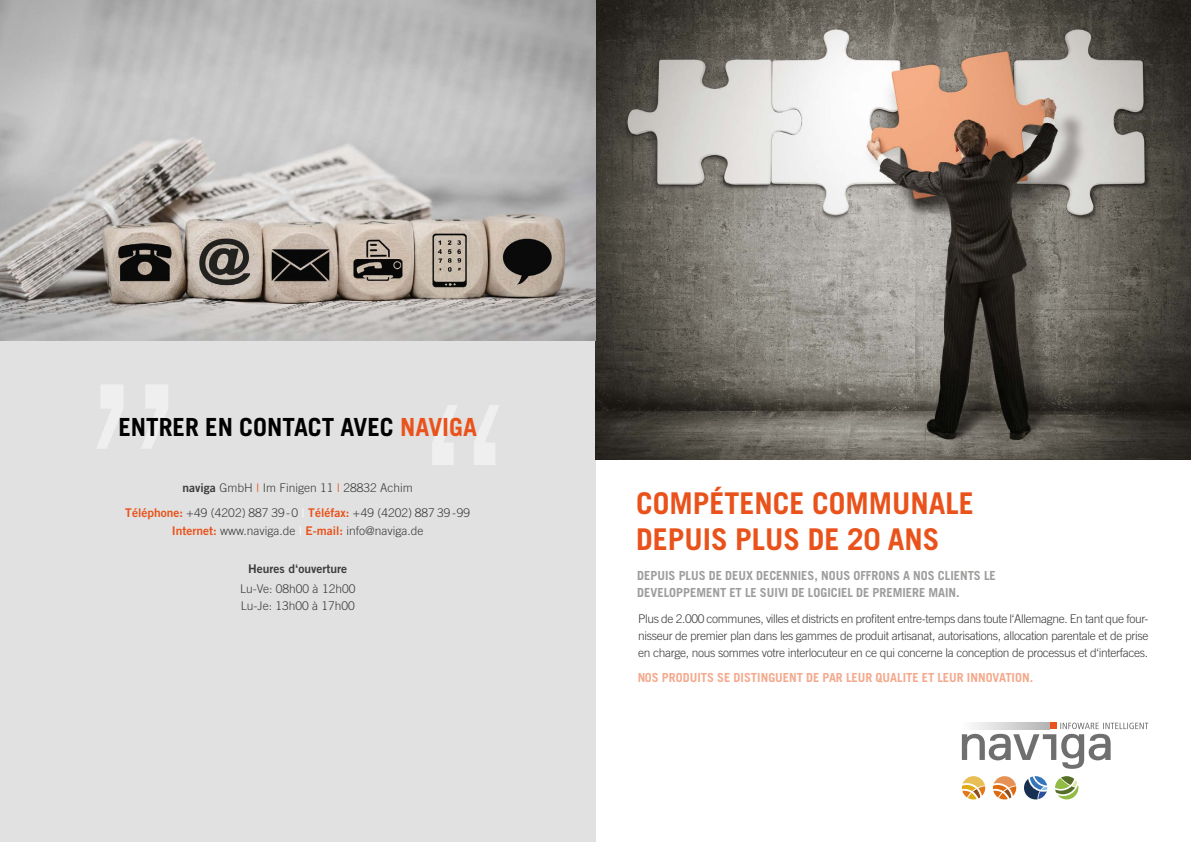
<style>
.page{position:relative;width:1191px;height:842px;background:#fff}
.page>*{position:absolute;margin:0;border:0;box-sizing:border-box;transform-origin:0 0}
.t1{font:700 30px/36.1px "Trade Gothic";color:#e9531b}
.t2{font:700 25px "Trade Gothic";color:#000}
.t3{font:700 12.5px/17px "Trade Gothic";color:#9d9d9c}
.t4{font:700 12.5px "Trade Gothic";color:#e9531b}
.t5{font:300 12px/17.3px "Trade Gothic";color:#3c3c3b;text-align:center}
.t6{font:12px "Trade Gothic Bold Two";color:#3c3c3b}
.s1{color:#e9531b}
.s2{font-family:"Trade Gothic Bold Two";font-weight:400}
.s3{font-family:"Trade Gothic Bold Two";font-weight:400;color:#e9531b}
.s4{color:#fff}
</style>
<div class="page">
<div style="left:0;top:310px;width:595px;height:532px;background:#e1e1e1"></div>
<img style="left:595px;top:0;width:596px;height:459px">
<svg style="left:432px;top:405px;width:67px;height:60px"></svg>
<svg style="left:97px;top:385px;width:71px;height:64px"></svg>
<img style="left:0;top:0;width:595px;height:341px">
<svg style="left:962px;top:723px;width:186px;height:46px"></svg>
<img style="left:962px;top:723px;width:87px;height:6px">
<div style="left:1049px;top:723px;width:7px;height:6px;background:#e9531b"></div>
<svg style="left:1055px;top:776px;width:23px;height:23px"></svg>
<svg style="left:962px;top:776px;width:23px;height:23px"></svg>
<svg style="left:993px;top:776px;width:23px;height:23px"></svg>
<svg style="left:1024px;top:776px;width:23px;height:23px"></svg>
<h2 class="t2" style="left:118px;top:412px;width:360px">ENTRER EN CONTACT AVEC <span class="s1">NAVIGA</span></h2>
<p class="t5" style="left:125px;top:475px;width:346px;line-height:25px"><span class="s2">naviga</span> GmbH <span class="s1">I</span> Im Finigen 11 <span class="s1">I</span> 28832 Achim<br><span class="s3">Téléphone:</span> +49 (4202) 887 39-0 <span class="s4">I</span> <span class="s3">Téléfax:</span> +49 (4202) 887 39-99</p>
<p class="t5" style="left:172px;top:522px;width:253px"><span class="s3">Internet:</span> www.naviga.de <span class="s4">I</span> <span class="s3">E-mail:</span> info@naviga.de</p>
<p class="t6" style="left:248px;top:561px;width:100px">Heures d‘ouverture</p>
<p class="t5" style="left:240px;top:580px;width:117px;text-align:left">Lu-Ve: 08h00 à 12h00<br>Lu-Je: 13h00 à 17h00</p>
<h1 class="t1" style="left:636px;top:485px;width:339px">COMPÉTENCE COMMUNALE<br>DEPUIS PLUS DE 20 ANS</h1>
<p class="t3" style="left:637px;top:567px;width:360px">DEPUIS PLUS DE DEUX DECENNIES, NOUS OFFRONS A NOS CLIENTS LE<br>DEVELOPPEMENT ET LE SUIVI DE LOGICIEL DE PREMIERE MAIN.</p>
<p class="t5" style="left:638px;top:609px;width:512px;text-align:justify">Plus de 2.000 communes, villes et districts en profitent entre-temps dans toute l‘Allemagne. En tant que four&shy;nisseur de premier plan dans les gammes de produit artisanat, autorisations, allocation parentale et de prise en charge, nous sommes votre interlocuteur en ce qui concerne la conception de processus et d‘interfaces.</p>
<p class="t4" style="left:637px;top:669px;width:397px">NOS PRODUITS SE DISTINGUENT DE PAR LEUR QUALITE ET LEUR INNOVATION.</p>
</div>
